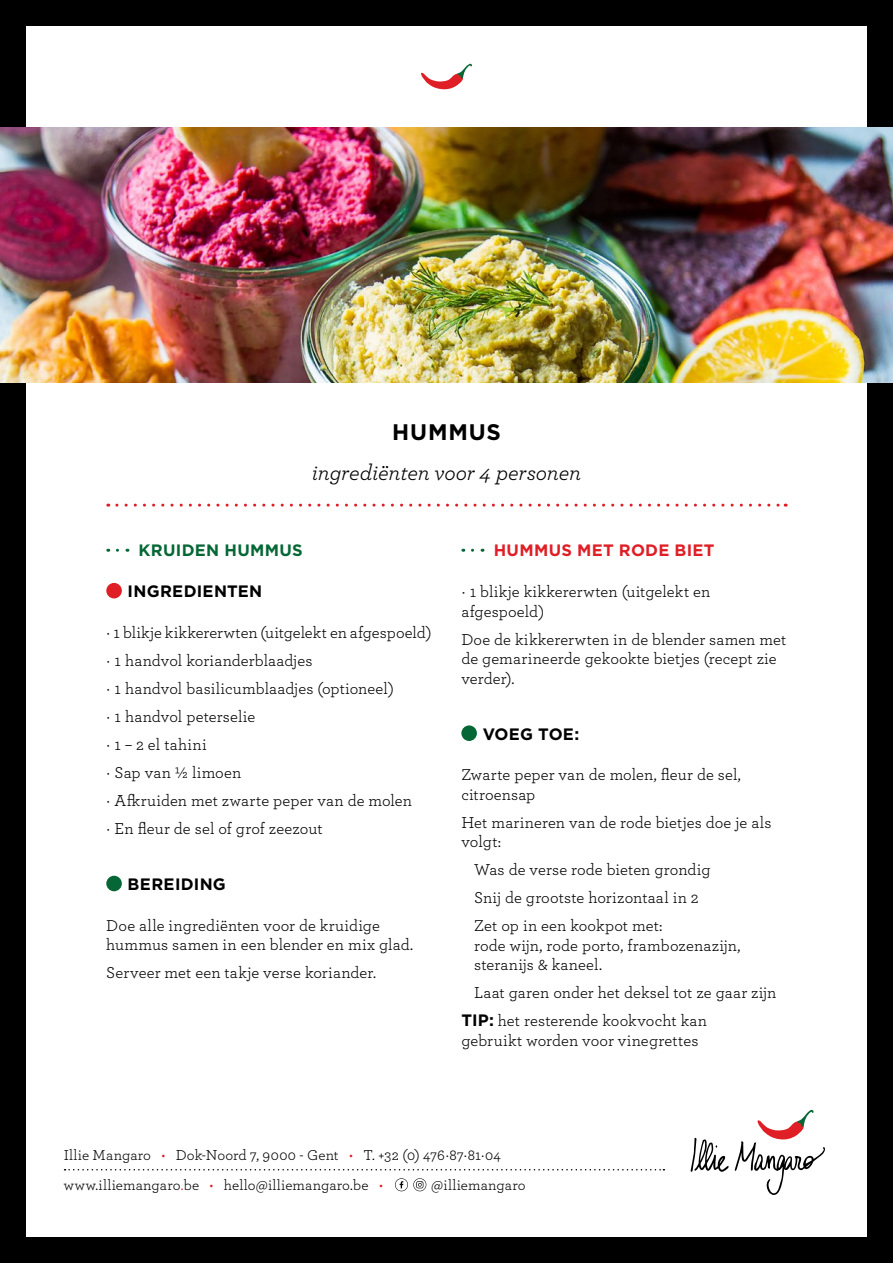
<style>
.page{position:relative;width:893px;height:1263px;background:#fff}
.page>*{position:absolute;margin:0;border:0;box-sizing:border-box;transform-origin:0 0}
.t1{font:italic 22.5px "Archer";letter-spacing:-.01em;color:#000}
.t2{font:700 22.5px "Gotham HTF";letter-spacing:.04em;color:#000}
.t3{font:16.5px/28px "Archer";letter-spacing:.005em;color:#000}
.t4{font:700 16.5px "Gotham HTF";letter-spacing:.015em;color:#000}
.t5{font:700 16.5px "Gotham HTF";letter-spacing:.015em;color:#df1e26}
.t6{font:700 16.5px "Gotham HTF";letter-spacing:.02em;color:#056735}
.t7{font:15px "Archer";letter-spacing:.01em;color:#000}
.s1{font-family:"Gotham HTF";font-weight:700}
.s2{color:#df1e26}
</style>
<div class="page">
<div style="left:0;top:0;width:893px;height:26px;background:#000"></div>
<div style="left:0;top:1237px;width:893px;height:26px;background:#000"></div>
<div style="left:0;top:0;width:26px;height:1263px;background:#000"></div>
<div style="left:867px;top:0;width:26px;height:1263px;background:#000"></div>
<svg style="left:691px;top:1138px;width:38px;height:34px"></svg>
<svg style="left:735px;top:1110px;width:90px;height:85px"></svg>
<svg style="left:65px;top:1169px;width:599px;height:1px"></svg>
<svg style="left:395px;top:1178px;width:31px;height:13px"></svg>
<svg style="left:421px;top:64px;width:51px;height:26px"></svg>
<svg style="left:117px;top:504px;width:669px;height:3px"></svg>
<svg style="left:117px;top:549px;width:11px;height:3px"></svg>
<div style="left:106px;top:583px;width:16px;height:15px;background:#df1e26;border-radius:50%"></div>
<div style="left:106px;top:876px;width:16px;height:15px;background:#056735;border-radius:50%"></div>
<svg style="left:472px;top:549px;width:11px;height:3px"></svg>
<div style="left:461px;top:725px;width:16px;height:16px;background:#056735;border-radius:50%"></div>
<img style="left:0;top:128px;width:893px;height:255px">
<h1 class="t2" style="left:392px;top:419px;width:110px">HUMMUS</h1>
<h1 class="t1" style="left:312px;top:456px;width:271px">ingrediënten voor 4 personen</h1>
<p class="t6" style="left:139px;top:541px;width:166px">KRUIDEN HUMMUS</p>
<p class="t4" style="left:128px;top:582px;width:136px">INGREDIENTEN</p>
<p class="t3" style="left:106px;top:617px;width:327px">· 1 blikje kikkererwten (uitgelekt en afgespoeld) · 1 handvol korianderblaadjes<br>· 1 handvol basilicumblaadjes (optioneel)<br>· 1 handvol peterselie<br>· 1 – 2 el tahini<br>· Sap van ½ limoen<br>· Afkruiden met zwarte peper van de molen<br>· En fleur de sel of grof zeezout</p>
<p class="t4" style="left:128px;top:874px;width:100px">BEREIDING</p>
<p class="t3" style="left:106px;top:914px;width:308px;line-height:19.5px">Doe alle ingrediënten voor de kruidige hummus samen in een blender en mix glad.</p>
<p class="t3" style="left:106px;top:958px;width:271px">Serveer met een takje verse koriander.</p>
<p class="t5" style="left:494px;top:541px;width:222px">HUMMUS MET RODE BIET</p>
<p class="t3" style="left:461px;top:581px;width:250px;line-height:19.5px">· 1 blikje kikkererwten (uitgelekt en afgespoeld)</p>
<p class="t3" style="left:461px;top:628px;width:326px;line-height:19.5px">Doe de kikkererwten in de blender samen met de gemarineerde gekookte bietjes (recept zie verder).</p>
<p class="t4" style="left:483px;top:724px;width:98px">VOEG TOE:</p>
<p class="t3" style="left:461px;top:764px;width:281px;line-height:19.5px">Zwarte peper van de molen, fleur de sel, citroensap</p>
<p class="t3" style="left:461px;top:812px;width:312px;line-height:19.5px">Het marineren van de rode bietjes doe je als volgt:</p>
<p class="t3" style="left:474px;top:855px;width:238px">Was de verse rode bieten grondig<br>Snij de grootste horizontaal in 2<br>Zet op in een kookpot met:</p>
<p class="t3" style="left:474px;top:935px;width:268px;line-height:19.5px">rode wijn, rode porto, frambozenazijn, steranijs &amp; kaneel.</p>
<p class="t3" style="left:461px;top:978px;width:317px;text-indent:13px">Laat garen onder het deksel tot ze gaar zijn<br><span class="s1">TIP:</span> het resterende kookvocht kan</p>
<p class="t3" style="left:461px;top:1025px;width:238px">gebruikt worden voor vinegrettes</p>
<p class="t7" style="left:64px;top:1145px;width:439px">Illie Mangaro <span class="s2">•</span> Dok-Noord 7, 9000 - Gent <span class="s2">•</span> T. +32 (0) 476·87·81·04</p>
<p class="t7" style="left:64px;top:1174px;width:321px">www.illiemangaro<span class="s2">.</span>be <span class="s2">•</span> hello@illiemangaro.be <span class="s2">•</span></p>
<p class="t7" style="left:431px;top:1174px;width:96px">@illiemangaro</p>
</div>
